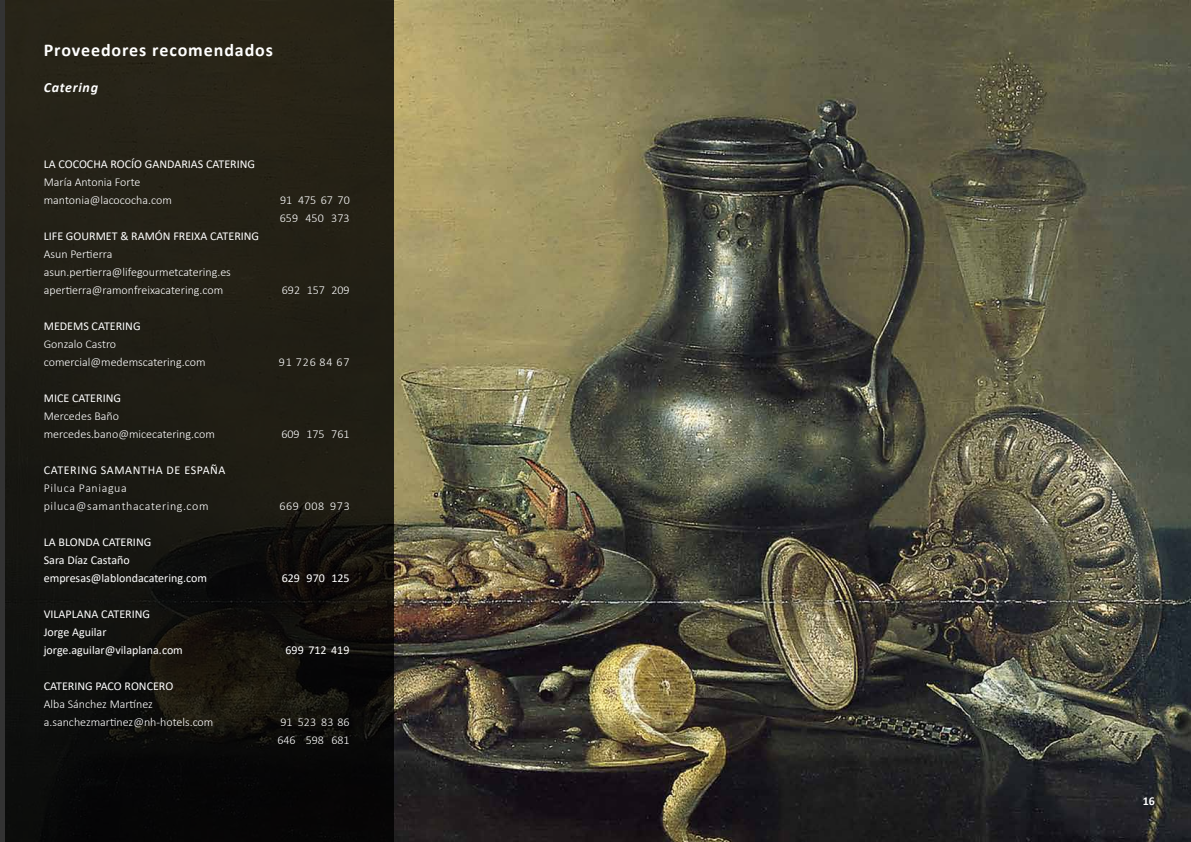
<style>
.page{position:relative;width:1191px;height:842px;background:#fff}
.page>*{position:absolute;margin:0;border:0;box-sizing:border-box;transform-origin:0 0}
.t1{font:700 18px "Calibri";letter-spacing:.05em;color:#fff}
.t2{font:italic 700 14px "Calibri";letter-spacing:.05em;color:#fff}
.t3{font:300 12px/18px "Calibri";color:#fff}
.t4{font:12px/18px "Calibri";color:#fff}
.t5{font:300 12px/18px "Calibri";letter-spacing:.05em;color:#fff}
.t6{font:12px "Calibri";letter-spacing:.05em;color:#fff}
.t7{font:700 12px "Calibri";color:#fff}
</style>
<div class="page">
<img style="left:393px;top:0;width:798px;height:842px">
<svg style="left:0;top:0;width:393px;height:842px;background:#1b1912"></svg>
<h1 class="t1" style="left:44px;top:37px;width:231px">Proveedores recomendados</h1>
<p class="t2" style="left:44px;top:77px;width:56px">Catering</p>
<p class="t4" style="left:44px;top:155px;width:213px">LA COCOCHA ROCÍO GANDARIAS CATERING</p>
<p class="t3" style="left:44px;top:173px;width:130px">María Antonia Forte mantonia@lacococha.com</p>
<p class="t4" style="left:44px;top:227px;width:217px">LIFE GOURMET &amp; RAMÓN FREIXA CATERING</p>
<p class="t3" style="left:44px;top:245px;width:189px">Asun Pertierra asun.pertierra@lifegourmetcatering.es apertierra@ramonfreixacatering.com</p>
<p class="t3" style="left:280px;top:191px;width:71px">91 475 67 70<br>659 450 373</p>
<p class="t3" style="left:282px;top:281px;width:69px">692 157 209</p>
<p class="t4" style="left:44px;top:317px;width:98px">MEDEMS CATERING</p>
<p class="t3" style="left:44px;top:335px;width:163px">Gonzalo Castro comercial@medemscatering.com</p>
<p class="t4" style="left:44px;top:389px;width:79px">MICE CATERING</p>
<p class="t3" style="left:44px;top:407px;width:172px">Mercedes Baño mercedes.bano@micecatering.com</p>
<p class="t6" style="left:44px;top:462px;width:183px">CATERING SAMANTHA DE ESPAÑA</p>
<p class="t5" style="left:44px;top:479px;width:166px">Piluca Paniagua piluca@samanthacatering.com</p>
<p class="t4" style="left:44px;top:533px;width:165px">LA BLONDA CATERING<br>Sara Díaz Castaño empresas@lablondacatering.com</p>
<p class="t4" style="left:44px;top:605px;width:141px">VILAPLANA CATERING<br>Jorge Aguilar jorge.aguilar@vilaplana.com</p>
<p class="t4" style="left:44px;top:677px;width:131px">CATERING PACO RONCERO</p>
<p class="t3" style="left:44px;top:695px;width:171px">Alba Sánchez Martínez a.sanchezmartinez@nh-hotels.com</p>
<p class="t3" style="left:279px;top:353px;width:72px">91 726 84 67</p>
<p class="t3" style="left:281px;top:425px;width:70px">609 175 761</p>
<p class="t5" style="left:279px;top:497px;width:72px">669 008 973</p>
<p class="t4" style="left:282px;top:569px;width:69px">629 970 125</p>
<p class="t4" style="left:285px;top:641px;width:65px">699 712 419</p>
<p class="t3" style="left:277px;top:713px;width:74px">91 523 83 86<br>646 598 681</p>
<p class="t7" style="left:1142px;top:793px;width:14px">16</p>
</div>
